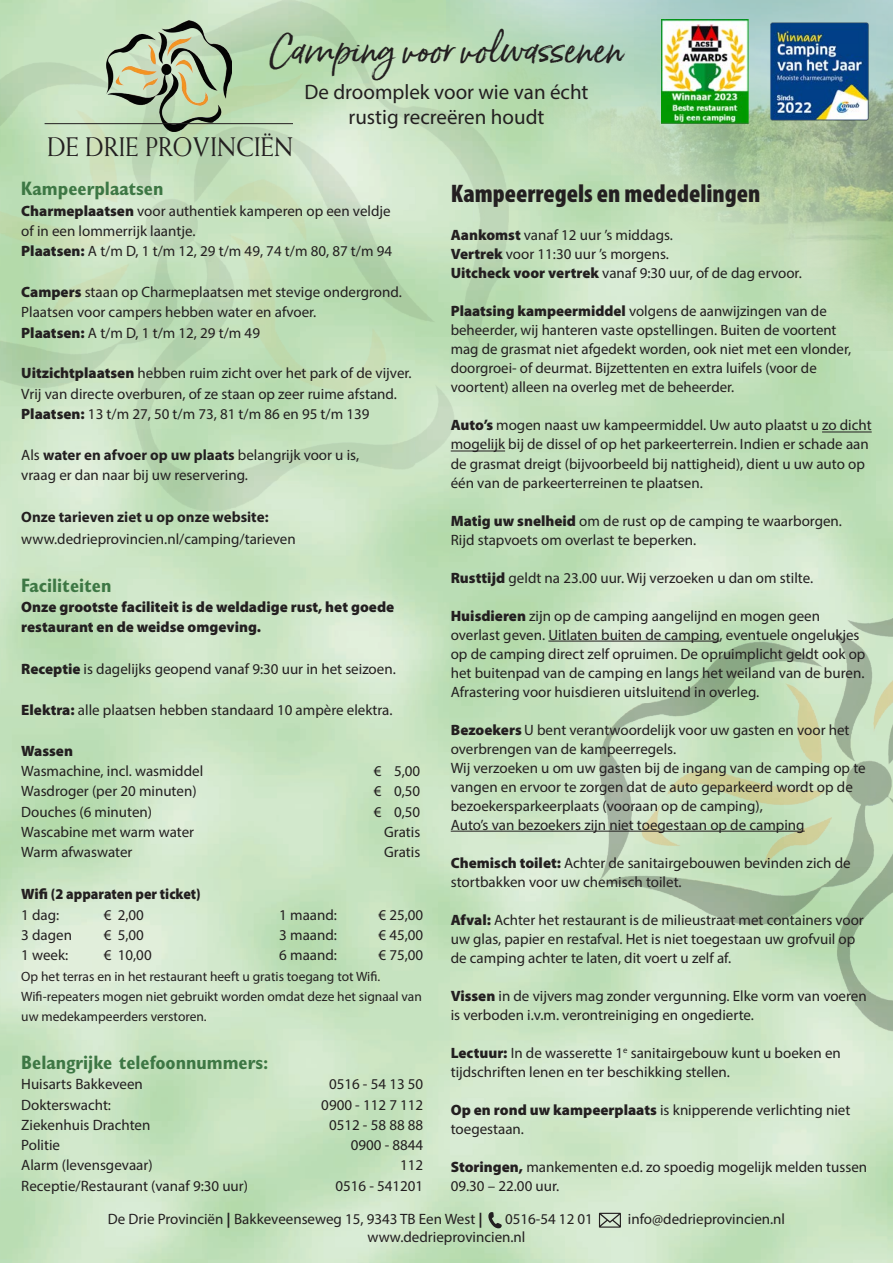
<style>
.page{position:relative;width:893px;height:1263px;background:#fff}
.page>*{position:absolute;margin:0;border:0;box-sizing:border-box;transform-origin:0 0}
.t1{font:36px "Born Ready Slanted";color:#231f20}
.t2{font:27px "Weiss Std";color:#231f20;scale:.9 1}
.t3{font:900 condensed 25.5px "Myriad Pro";color:#231f20}
.t4{font:21px/25.2px "Myriad Pro";color:#231f20;text-align:center}
.t5{font:700 condensed 19.5px "Gill Sans Std";color:#3d7744}
.t6{font:15px/19px "Myriad Pro";color:#231f20}
.t7{font:900 15px/20.2px "Myriad Pro";color:#231f20}
.t8{font:700 15px "Myriad Pro";color:#231f20}
.t9{font:13.5px/20.2px "Myriad Pro";color:#231f20}
.s1{font-weight:900}
.s2{font-weight:700}
</style>
<div class="page">
<img style="left:0;top:350px;width:893px;height:913px">
<img style="left:600px;top:588px;width:293px;height:444px">
<img style="left:0;top:0;width:508px;height:511px">
<img style="left:446px;top:0;width:447px;height:350px">
<hr style="left:822px;top:432px;width:50px;height:1px;background:#231f20">
<hr style="left:451px;top:451px;width:54px;height:1px;background:#231f20">
<hr style="left:548px;top:641px;width:171px;height:1px;background:#231f20">
<hr style="left:451px;top:831px;width:354px;height:1px;background:#231f20">
<img style="left:107px;top:21px;width:125px;height:110px">
<hr style="left:45px;top:123px;width:248px;height:1px;background:#231f20">
<img style="left:768px;top:20px;width:104px;height:103px">
<img style="left:661px;top:19px;width:87px;height:105px">
<svg style="left:599px;top:1213px;width:22px;height:15px"></svg>
<svg style="left:488px;top:1212px;width:14px;height:16px"></svg>
<h1 class="t1" style="left:269px;top:27px;width:356px">Camping voor volwassenen</h1>
<h2 class="t2" style="left:47px;top:131px;width:274px">DE DRIE PROVINCIËN</h2>
<h3 class="t4" style="left:304px;top:79px;width:286px">De droomplek voor wie van écht rustig recreëren houdt</h3>
<h3 class="t5" style="left:21px;top:177px;width:144px">Kampeerplaatsen</h3>
<p class="t6" style="left:21px;top:200px;width:372px;line-height:20.2px"><span class="s1">Charmeplaatsen</span> voor authentiek kamperen op een veldje of in een lommerrijk laantje.<br><span class="s1">Plaatsen:</span> A t/m D, 1 t/m 12, 29 t/m 49, 74 t/m 80, 87 t/m 94</p>
<p class="t6" style="left:21px;top:282px;width:382px;line-height:20.2px"><span class="s1">Campers</span> staan op Charmeplaatsen met stevige ondergrond.<br>Plaatsen voor campers hebben water en afvoer.<br><span class="s1">Plaatsen:</span> A t/m D, 1 t/m 12, 29 t/m 49</p>
<p class="t6" style="left:21px;top:363px;width:392px;line-height:20.2px"><span class="s1">Uitzichtplaatsen</span> hebben ruim zicht over het park of de vijver.<br>Vrij van directe overburen, of ze staan op zeer ruime afstand.<br><span class="s1">Plaatsen:</span> 13 t/m 27, 50 t/m 73, 81 t/m 86 en 95 t/m 139</p>
<p class="t6" style="left:21px;top:444px;width:339px;line-height:20.2px">Als <span class="s2">water en afvoer op uw plaats</span> belangrijk voor u is, vraag er dan naar bij uw reservering.</p>
<p class="t8" style="left:21px;top:507px;width:249px">Onze tarieven ziet u op onze website:</p>
<p class="t6" style="left:21px;top:529px;width:276px">www.dedrieprovincien.nl/camping/tarieven</p>
<h3 class="t5" style="left:21px;top:573px;width:92px">Faciliteiten</h3>
<p class="t7" style="left:21px;top:596px;width:374px">Onze grootste faciliteit is de weldadige rust, het goede restaurant en de weidse omgeving.</p>
<p class="t6" style="left:21px;top:659px;width:376px"><span class="s1">Receptie</span> is dagelijks geopend vanaf 9:30 uur in het seizoen.</p>
<p class="t6" style="left:21px;top:700px;width:373px"><span class="s1">Elektra:</span> alle plaatsen hebben standaard 10 ampère elektra.</p>
<p class="t7" style="left:21px;top:740px;width:53px">Wassen</p>
<p class="t6" style="left:21px;top:761px;width:183px">Wasmachine, incl. wasmiddel</p>
<p class="t6" style="left:374px;top:761px;width:48px">€ 5,00</p>
<p class="t6" style="left:21px;top:781px;width:177px">Wasdroger (per 20 minuten)</p>
<p class="t6" style="left:374px;top:781px;width:48px">€ 0,50</p>
<p class="t6" style="left:21px;top:802px;width:132px">Douches (6 minuten)</p>
<p class="t6" style="left:374px;top:802px;width:48px">€ 0,50</p>
<p class="t6" style="left:21px;top:822px;width:174px">Wascabine met warm water</p>
<p class="t6" style="left:384px;top:822px;width:38px">Gratis</p>
<p class="t6" style="left:21px;top:842px;width:113px">Warm afwaswater</p>
<p class="t6" style="left:384px;top:842px;width:38px">Gratis</p>
<p class="t7" style="left:21px;top:883px;width:181px">Wifi (2 apparaten per ticket)</p>
<p class="t6" style="left:21px;top:905px;width:40px">1 dag:</p>
<p class="t6" style="left:104px;top:905px;width:42px">€ 2,00</p>
<p class="t6" style="left:279px;top:905px;width:59px">1 maand:</p>
<p class="t6" style="left:378px;top:905px;width:46px">€ 25,00</p>
<p class="t6" style="left:21px;top:925px;width:52px">3 dagen</p>
<p class="t6" style="left:104px;top:925px;width:42px">€ 5,00</p>
<p class="t6" style="left:279px;top:925px;width:59px">3 maand:</p>
<p class="t6" style="left:378px;top:925px;width:46px">€ 45,00</p>
<p class="t6" style="left:21px;top:945px;width:49px">1 week:</p>
<p class="t6" style="left:104px;top:945px;width:49px">€ 10,00</p>
<p class="t6" style="left:279px;top:945px;width:59px">6 maand:</p>
<p class="t6" style="left:378px;top:945px;width:46px">€ 75,00</p>
<p class="t9" style="left:21px;top:966px;width:402px">Op het terras en in het restaurant heeft u gratis toegang tot Wifi.<br>Wifi-repeaters mogen niet gebruikt worden omdat deze het signaal van uw medekampeerders verstoren.</p>
<h3 class="t5" style="left:21px;top:1051px;width:249px">Belangrijke telefoonnummers:</h3>
<p class="t6" style="left:21px;top:1074px;width:123px">Huisarts Bakkeveen</p>
<p class="t6" style="left:329px;top:1074px;width:96px">0516 - 54 13 50</p>
<p class="t6" style="left:21px;top:1095px;width:91px">Dokterswacht:</p>
<p class="t6" style="left:321px;top:1095px;width:103px">0900 - 112 7 112</p>
<p class="t6" style="left:21px;top:1115px;width:131px">Ziekenhuis Drachten</p>
<p class="t6" style="left:329px;top:1115px;width:96px">0512 - 58 88 88</p>
<p class="t6" style="left:21px;top:1135px;width:40px">Politie</p>
<p class="t6" style="left:351px;top:1135px;width:74px">0900 - 8844</p>
<p class="t6" style="left:21px;top:1156px;width:133px">Alarm (levensgevaar)</p>
<p class="t6" style="left:400px;top:1156px;width:25px">112</p>
<p class="t6" style="left:21px;top:1176px;width:228px">Receptie/Restaurant (vanaf 9:30 uur)</p>
<p class="t6" style="left:335px;top:1176px;width:89px">0516 - 541201</p>
<h3 class="t3" style="left:451px;top:178px;width:311px">Kampeerregels en mededelingen</h3>
<p class="t6" style="left:451px;top:226px;width:353px"><span class="s1">Aankomst</span> vanaf 12 uur ’s middags.<br><span class="s1">Vertrek</span> voor 11:30 uur ’s morgens.<br><span class="s1">Uitcheck voor vertrek</span> vanaf 9:30 uur, of de dag ervoor.</p>
<p class="t6" style="left:451px;top:302px;width:402px"><span class="s1">Plaatsing kampeermiddel</span> volgens de aanwijzingen van de beheerder, wij hanteren vaste opstellingen. Buiten de voortent mag de grasmat niet afgedekt worden, ook niet met een vlonder, doorgroei- of deurmat. Bijzettenten en extra luifels (voor de voortent) alleen na overleg met de beheerder.</p>
<p class="t6" style="left:451px;top:416px;width:422px"><span class="s1">Auto’s</span> mogen naast uw kampeermiddel. Uw auto plaatst u zo dicht mogelijk bij de dissel of op het parkeerterrein. Indien er schade aan de grasmat dreigt (bijvoorbeeld bij nattigheid), dient u uw auto op één van de parkeerterreinen te plaatsen.</p>
<p class="t6" style="left:451px;top:511px;width:393px"><span class="s1">Matig uw snelheid</span> om de rust op de camping te waarborgen.<br>Rijd stapvoets om overlast te beperken.</p>
<p class="t6" style="left:451px;top:568px;width:364px"><span class="s1">Rusttijd</span> geldt na 23.00 uur. Wij verzoeken u dan om stilte.</p>
<p class="t6" style="left:451px;top:606px;width:416px"><span class="s1">Huisdieren</span> zijn op de camping aangelijnd en mogen geen overlast geven. Uitlaten buiten de camping, eventuele ongelukjes op de camping direct zelf opruimen. De opruimplicht geldt ook op het buitenpad van de camping en langs het weiland van de buren.<br>Afrastering voor huisdieren uitsluitend in overleg.</p>
<p class="t6" style="left:451px;top:720px;width:416px"><span class="s1">Bezoekers</span> U bent verantwoordelijk voor uw gasten en voor het overbrengen van de kampeerregels.<br>Wij verzoeken u om uw gasten bij de ingang van de camping op te vangen en ervoor te zorgen dat de auto geparkeerd wordt op de bezoekersparkeerplaats (vooraan op de camping),<br>Auto’s van bezoekers zijn niet toegestaan op de camping</p>
<p class="t6" style="left:451px;top:853px;width:401px"><span class="s1">Chemisch toilet:</span> Achter de sanitairgebouwen bevinden zich de stortbakken voor uw chemisch toilet.</p>
<p class="t6" style="left:451px;top:910px;width:415px"><span class="s1">Afval:</span> Achter het restaurant is de milieustraat met containers voor uw glas, papier en restafval. Het is niet toegestaan uw grofvuil op de camping achter te laten, dit voert u zelf af.</p>
<p class="t6" style="left:451px;top:986px;width:417px"><span class="s1">Vissen</span> in de vijvers mag zonder vergunning. Elke vorm van voeren is verboden i.v.m. verontreiniging en ongedierte.</p>
<p class="t6" style="left:451px;top:1043px;width:392px"><span class="s1">Lectuur:</span> In de wasserette 1<sup>e</sup> sanitairgebouw kunt u boeken en tijdschriften lenen en ter beschikking stellen.</p>
<p class="t6" style="left:451px;top:1100px;width:401px"><span class="s1">Op en rond uw kampeerplaats</span> is knipperende verlichting niet toegestaan.</p>
<p class="t6" style="left:451px;top:1157px;width:418px"><span class="s1">Storingen,</span> mankementen e.d. zo spoedig mogelijk melden tussen<br>09.30 – 22.00 uur.</p>
<p class="t6" style="left:108px;top:1209px;width:376px">De Drie Provinciën <span class="s2">|</span> Bakkeveenseweg 15, 9343 TB Een West <span class="s2">|</span></p>
<p class="t6" style="left:505px;top:1209px;width:89px">0516-54 12 01</p>
<p class="t6" style="left:628px;top:1209px;width:159px">info@dedrieprovincien.nl</p>
<p class="t6" style="left:367px;top:1227px;width:159px">www.dedrieprovincien.nl</p>
</div>
